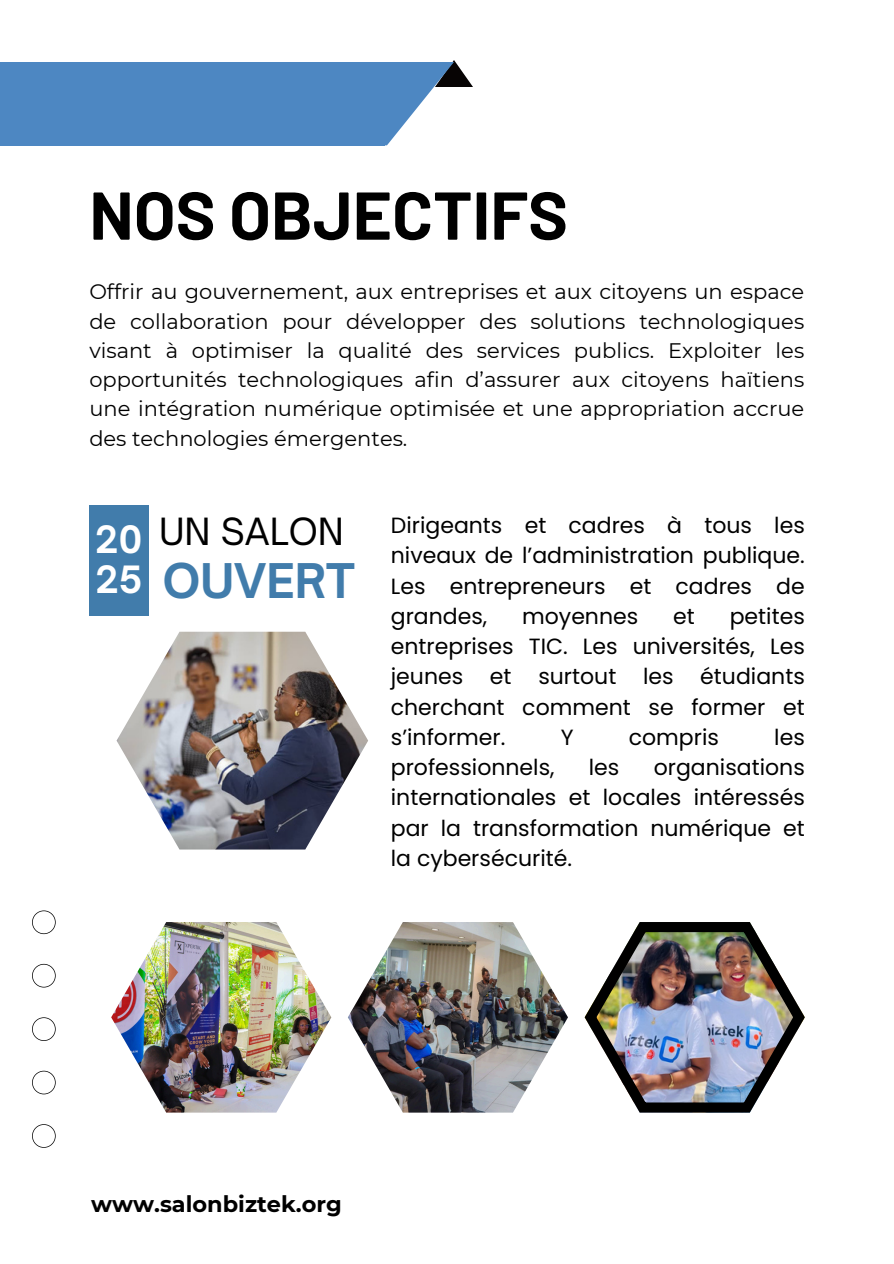
<style>
.page{position:relative;width:894px;height:1264px;background:#fff}
.page>*{position:absolute;margin:0;border:0;box-sizing:border-box;transform-origin:0 0}
.t1{font:700 67.35px "Barlow";color:#000}
.t2{font:700 45.75px "Open Sauce One";color:#417cab}
.t3{font:700 36px/40.5px "Open Sauce One";color:#fff}
.t4{font:35.85px "Open Sauce One";color:#000}
.t5{font:700 22.35px "Montserrat";color:#000}
.t6{font:22.05px/30.3px "Poppins";color:#000;text-align:justify}
.t7{font:21px/29.2px "Montserrat";color:#000;text-align:justify}
</style>
<div class="page">
<div style="left:0;top:62px;width:116px;height:83px;background:#4d87c2"></div>
<div style="left:116px;top:62px;width:268px;height:83px;background:#4d87c2"></div>
<svg style="left:384px;top:60px;width:89px;height:85px"></svg>
<svg style="left:32px;top:910px;width:24px;height:24px"></svg>
<svg style="left:32px;top:963px;width:24px;height:24px"></svg>
<svg style="left:32px;top:1017px;width:24px;height:23px"></svg>
<svg style="left:32px;top:1070px;width:24px;height:24px"></svg>
<svg style="left:32px;top:1124px;width:24px;height:23px"></svg>
<div style="left:89px;top:504px;width:59px;height:111px;background:#417cab"></div>
<img style="left:116px;top:631px;width:252px;height:218px">
<img style="left:111px;top:922px;width:220px;height:190px">
<img style="left:348px;top:922px;width:220px;height:190px">
<img style="left:584px;top:922px;width:220px;height:190px">
<h1 class="t1" style="left:89px;top:172px;width:480px">NOS OBJECTIFS</h1>
<p class="t7" style="left:89px;top:277px;width:716px">Offrir au gouvernement, aux entreprises et aux citoyens un espace de collaboration pour développer des solutions technologiques visant à optimiser la qualité des services publics. Exploiter les opportunités technologiques afin d’assurer aux citoyens haïtiens une intégration numérique optimisée et une appropriation accrue des technologies émergentes.</p>
<h3 class="t3" style="left:95px;top:519px;width:49px">20<br>25</h3>
<h2 class="t4" style="left:159px;top:509px;width:186px">UN SALON</h2>
<p class="t2" style="left:163px;top:552px;width:194px">OUVERT</p>
<p class="t6" style="left:391px;top:510px;width:415px">Dirigeants et cadres à tous les niveaux de l’administration publique.<br>Les entrepreneurs et cadres de grandes,</p>
<p class="t6" style="left:391px;top:601px;width:415px;text-indent:339px">petites entreprises TIC. Les universités, Les jeunes et surtout les étudiants cherchant comment se former et s’informer.</p>
<p class="t6" style="left:522px;top:601px;width:118px">moyennes</p>
<p class="t6" style="left:673px;top:601px;width:23px">et</p>
<p class="t6" style="left:560px;top:722px;width:14px">Y</p>
<p class="t6" style="left:628px;top:722px;width:92px">compris</p>
<p class="t6" style="left:774px;top:722px;width:32px">les</p>
<p class="t6" style="left:391px;top:752px;width:165px">professionnels,</p>
<p class="t6" style="left:588px;top:752px;width:32px">les</p>
<p class="t6" style="left:391px;top:752px;width:415px;text-indent:263px">organisations internationales et locales intéressés par la transformation numérique et la cybersécurité.</p>
<h4 class="t5" style="left:91px;top:1190px;width:252px">www.salonbiztek.org</h4>
</div>
